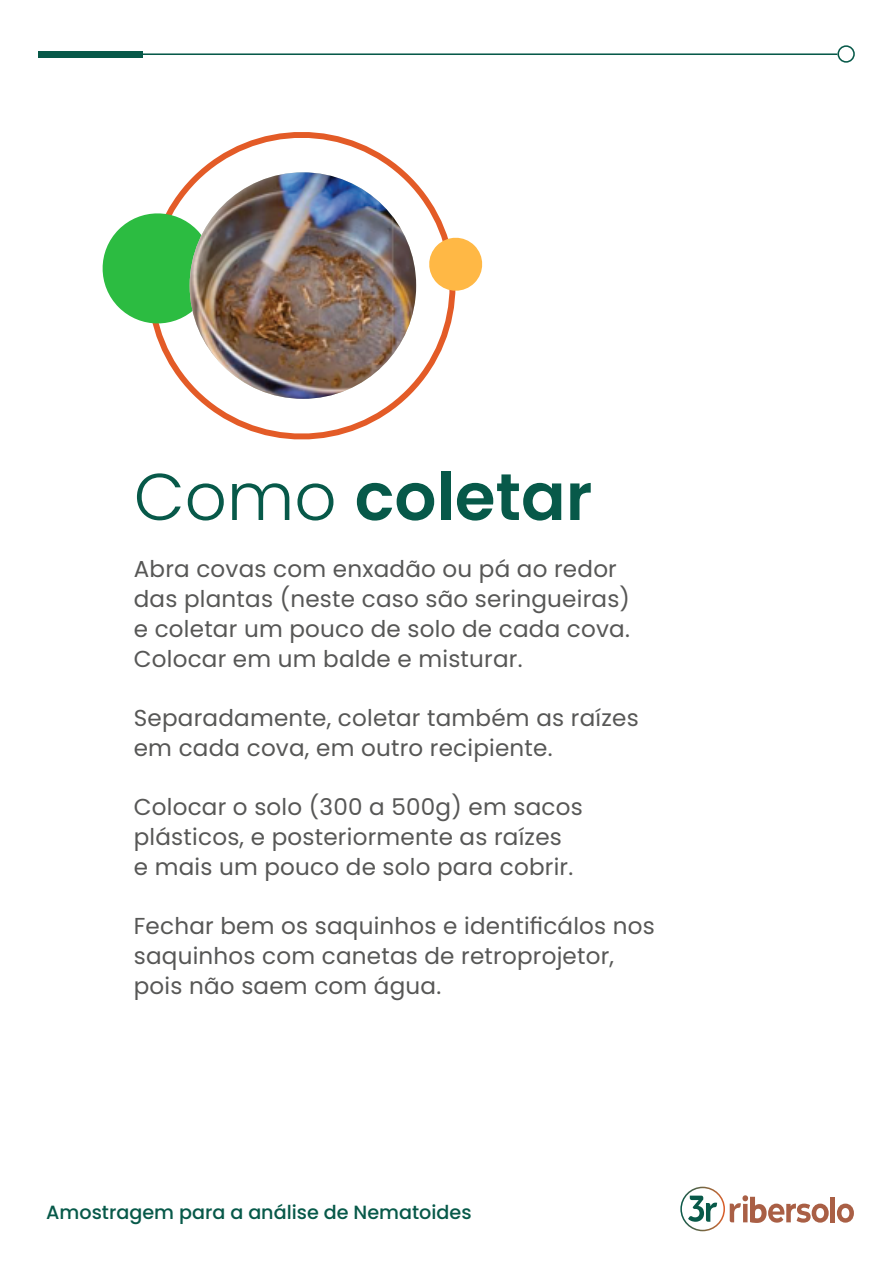
<style>
.page{position:relative;width:893px;height:1263px;background:#fff}
.page>*{position:absolute;margin:0;border:0;box-sizing:border-box;transform-origin:0 0}
.t1{font:600 65.85px "Poppins";color:#075949}
.t2{font:23.1px/29.7px "Poppins";letter-spacing:.01em;color:#575756}
.t3{font:500 19.2px "Poppins";color:#075949}
.s1{font-weight:300}
</style>
<div class="page">
<hr style="left:120px;top:53px;width:717px;height:2px;background:#075949">
<div style="left:837px;top:45px;width:18px;height:18px;border:2px solid #075949;border-radius:50%"></div>
<div style="left:38px;top:51px;width:105px;height:6px;background:#075949"></div>
<div style="left:830px;top:1197px;width:5px;height:25px;background:#a95f45"></div>
<svg style="left:837px;top:1203px;width:17px;height:19px"></svg>
<svg style="left:680px;top:1187px;width:149px;height:44px"></svg>
<svg style="left:154px;top:132px;width:302px;height:308px"></svg>
<svg style="left:102px;top:208px;width:116px;height:121px"></svg>
<img style="left:190px;top:172px;width:226px;height:227px;border-radius:113px">
<svg style="left:427px;top:235px;width:56px;height:58px"></svg>
<h1 class="t1" style="left:134px;top:459px;width:460px"><span class="s1">Como</span> coletar</h1>
<p class="t2" style="left:134px;top:554px;width:498px">Abra covas com enxadão ou pá ao redor das plantas (neste caso são seringueiras) e coletar um pouco de solo de cada cova.<br>Colocar em um balde e misturar.</p>
<p class="t2" style="left:134px;top:703px;width:506px">Separadamente, coletar também as raízes em cada cova, em outro recipiente.</p>
<p class="t2" style="left:134px;top:792px;width:450px">Colocar o solo (300 a 500g) em sacos plásticos, e posteriormente as raízes<br>e mais um pouco de solo para cobrir.</p>
<p class="t2" style="left:134px;top:911px;width:523px">Fechar bem os saquinhos e identificálos nos saquinhos com canetas de retroprojetor, pois não saem com água.</p>
<p class="t3" style="left:46px;top:1201px;width:427px">Amostragem para a análise de Nematoides</p>
</div>
